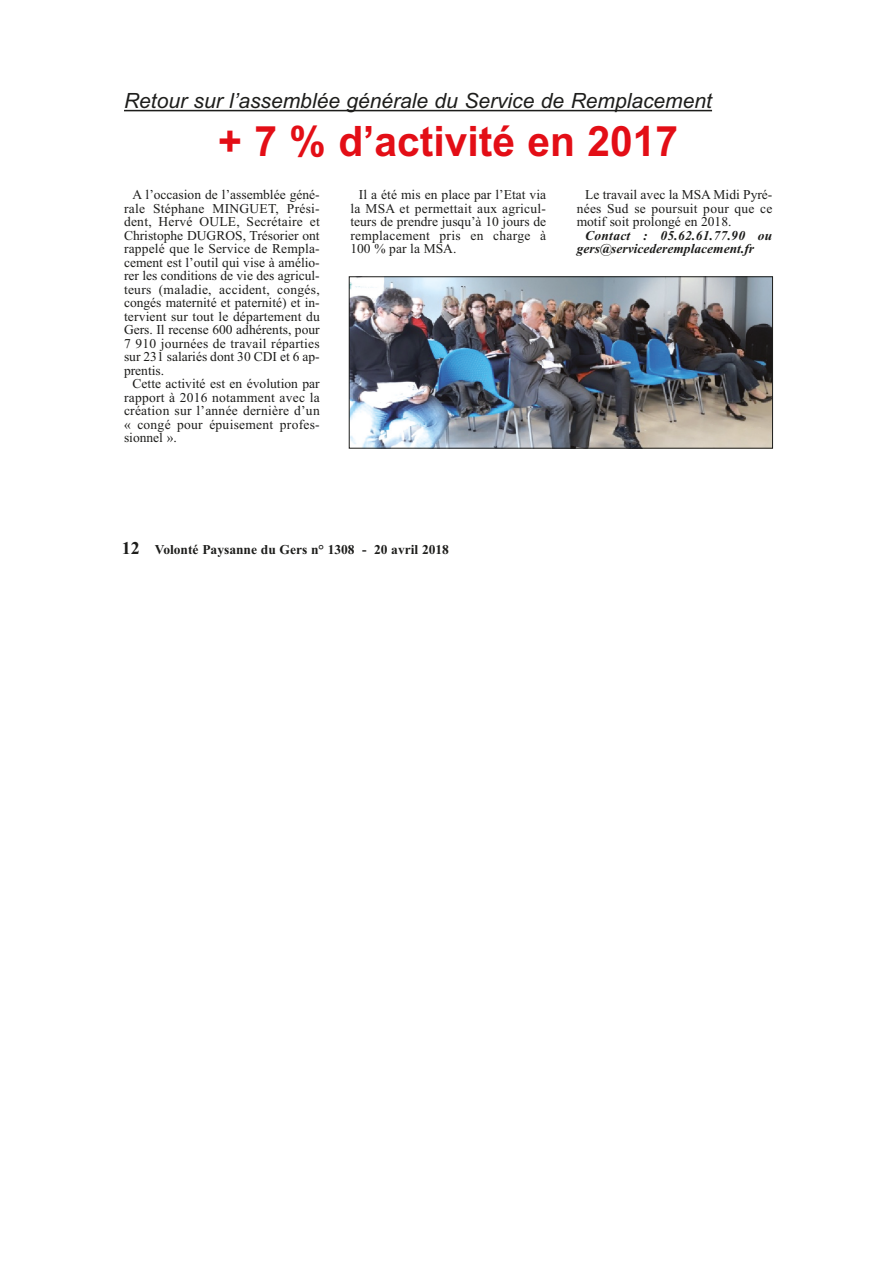
<style>
.page{position:relative;width:893px;height:1263px;background:#fff}
.page>*{position:absolute;margin:0;border:0;box-sizing:border-box;transform-origin:0 0}
.t1{font:700 42px "Arial";color:#e30e16}
.t2{font:italic 21px "Arial";color:#1d1d1b}
.t3{font:13.5px/13.5px "Times New Roman";letter-spacing:.02em;color:#1d1d1b;text-align:justify}
.t4{font:italic 700 13.5px/13.5px "Times New Roman";color:#1d1d1b}
.t5{font:700 13.5px "Times New Roman";color:#1d1d1b}
.s1{font-size:18px}
</style>
<div class="page">
<img style="left:351px;top:278px;width:419px;height:169px">
<div style="left:349px;top:276px;width:423px;height:173px;border:1px solid #1d1d1b"></div>
<hr style="left:124px;top:110px;width:588px;height:1px;background:#1d1d1b">
<h2 class="t2" style="left:124px;top:93px;width:589px">Retour sur l’assemblée générale du Service de Remplacement</h2>
<h1 class="t1" style="left:218px;top:126px;width:461px">+ 7 % d’activité en 2017</h1>
<p class="t3" style="left:124px;top:189px;width:197px;text-indent:9px">A l’occasion de l’assemblée géné&shy;rale Stéphane MINGUET, Prési&shy;dent, Hervé OULE, Secrétaire et Christophe DUGROS, Trésorier ont rappelé que le Service de Rempla&shy;cement est l’outil qui vise à amélio&shy;rer les conditions de vie des agricul&shy;teurs (maladie, accident, congés, congés maternité et paternité) et in&shy;tervient sur tout le département du Gers. Il recense 600 adhérents, pour 7 910 journées de travail réparties sur 231 salariés dont 30 CDI et 6 ap&shy;prentis.</p>
<p class="t3" style="left:124px;top:378px;width:197px;text-indent:9px">Cette activité est en évolution par rapport à 2016 notamment avec la création sur l’année dernière d’un « congé pour épuisement profes&shy;sionnel ».</p>
<p class="t3" style="left:350px;top:189px;width:197px;text-indent:9px">Il a été mis en place par l’Etat via la MSA et permettait aux agricul&shy;teurs de prendre jusqu’à 10 jours de remplacement pris en charge à 100 % par la MSA.</p>
<p class="t3" style="left:576px;top:189px;width:197px;text-indent:9px">Le travail avec la MSA Midi Pyré&shy;nées Sud se poursuit pour que ce motif soit prolongé en 2018.</p>
<p class="t4" style="left:576px;top:230px;width:197px;text-indent:9px">Contact : 05.62.61.77.90 ou gers@servicederemplacement.fr</p>
<p class="t5" style="left:122px;top:545px;width:328px"><span class="s1">12</span> Volonté Paysanne du Gers n° 1308 - 20 avril 2018</p>
</div>
